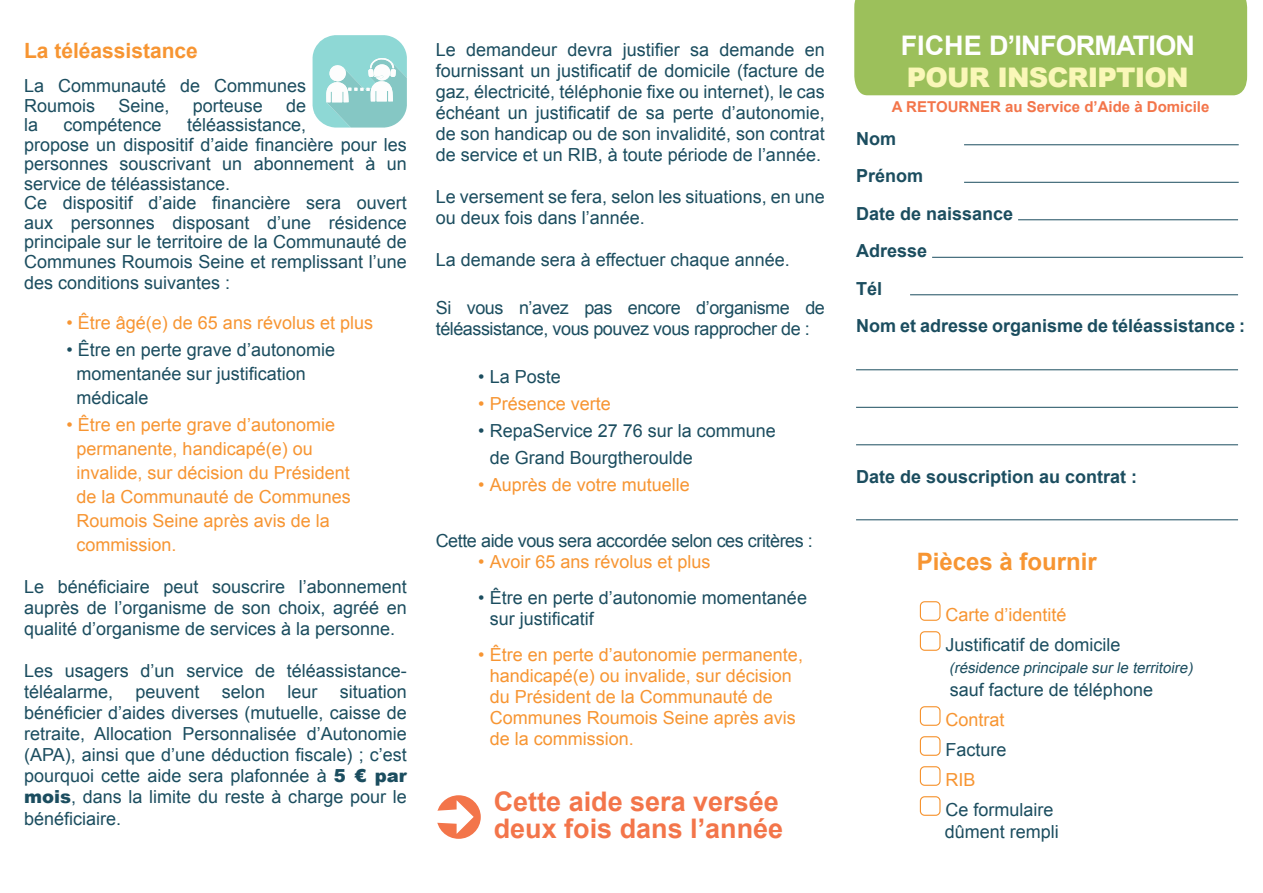
<style>
.page{position:relative;width:1263px;height:893px;background:#fff}
.page>*{position:absolute;margin:0;border:0;box-sizing:border-box;transform-origin:0 0}
.t1{font:700 27px/27px "Arial";color:#f3754a}
.t2{font:700 27px "Arial";letter-spacing:-.03em;color:#fff}
.t3{font:900 27px "Arial";letter-spacing:-.03em;color:#faf7b8}
.t4{font:700 24px "Arial";color:#f79532}
.t5{font:700 21px "Arial";color:#f79532}
.t6{font:18px/21px "Arial";color:#1b4d5f}
.t7{font:18px/24px "Arial";color:#f79532}
.t8{font:18px/21px "Arial";letter-spacing:-.025em;color:#1b4d5f}
.t9{font:700 18px/37.5px "Arial";color:#1b4d5f}
.t10{font:italic 15px "Arial";color:#1b4d5f}
.t11{font:700 15px "Arial";color:#f3754a}
.s1{font-weight:900}
</style>
<div class="page">
<div style="left:854px;top:0;width:394px;height:96px;background:#9cc05b"></div>
<hr style="left:964px;top:145px;width:275px;height:1px;background:#1b4d5f">
<hr style="left:964px;top:182px;width:275px;height:1px;background:#1b4d5f">
<hr style="left:1018px;top:220px;width:220px;height:1px;background:#1b4d5f">
<hr style="left:932px;top:257px;width:311px;height:1px;background:#1b4d5f">
<hr style="left:910px;top:295px;width:328px;height:1px;background:#1b4d5f">
<hr style="left:856px;top:370px;width:382px;height:1px;background:#1b4d5f">
<hr style="left:856px;top:407px;width:382px;height:1px;background:#1b4d5f">
<hr style="left:856px;top:445px;width:382px;height:1px;background:#1b4d5f">
<hr style="left:856px;top:520px;width:382px;height:1px;background:#1b4d5f">
<div style="left:920px;top:601px;width:20px;height:20px;border:1px solid #f6922c;border-radius:4px"></div>
<div style="left:920px;top:631px;width:20px;height:20px;border:1px solid #f6922c;border-radius:4px"></div>
<div style="left:920px;top:706px;width:20px;height:20px;border:1px solid #f6922c;border-radius:4px"></div>
<div style="left:920px;top:736px;width:20px;height:20px;border:1px solid #f6922c;border-radius:4px"></div>
<div style="left:920px;top:766px;width:20px;height:20px;border:1px solid #f6922c;border-radius:4px"></div>
<div style="left:920px;top:796px;width:20px;height:20px;border:1px solid #f6922c;border-radius:4px"></div>
<div style="left:437px;top:795px;width:44px;height:44px;background:#f3754a;border-radius:50%"></div>
<svg style="left:437px;top:800px;width:37px;height:34px"></svg>
<svg style="left:313px;top:35px;width:94px;height:93px"></svg>
<p class="t5" style="left:24px;top:37px;width:175px">La téléassistance</p>
<p class="t6" style="left:24px;top:76px;width:284px;line-height:19.5px">La Communauté de Communes<br>Roumois</p>
<p class="t6" style="left:118px;top:95px;width:53px">Seine,</p>
<p class="t6" style="left:193px;top:95px;width:72px">porteuse</p>
<p class="t6" style="left:286px;top:95px;width:22px">de</p>
<p class="t6" style="left:24px;top:115px;width:384px;line-height:19.6px;text-indent:163px">téléassistance,<br>propose un dispositif d’aide financière pour les personnes souscrivant un abonnement à un service de téléassistance.<br>Ce dispositif d’aide financière sera ouvert aux personnes disposant d’une résidence principale sur le territoire de la Communauté de Communes Roumois Seine et remplissant l’une des conditions suivantes :</p>
<p class="t7" style="left:67px;top:311px;width:308px">• Être âgé(e) de 65 ans révolus et plus</p>
<p class="t6" style="left:77px;top:338px;width:260px;line-height:24px;text-indent:-10px">• Être en perte grave d’autonomie momentanée sur justification médicale</p>
<p class="t7" style="left:77px;top:413px;width:276px;text-indent:-10px">• Être en perte grave d’autonomie permanente, handicapé(e) ou invalide, sur décision du Président de la Communauté de Communes<br>Roumois Seine après avis de la commission.</p>
<p class="t6" style="left:24px;top:577px;width:384px;text-align:justify">Le bénéficiaire peut souscrire l’abonnement auprès de l’organisme de son choix, agréé en qualité d’organisme de services à la personne.</p>
<p class="t6" style="left:24px;top:661px;width:384px;text-align:justify">Les usagers d’un service de téléassistance&shy;téléalarme, peuvent selon leur situation bénéficier d’aides diverses (mutuelle, caisse de retraite, Allocation Personnalisée d’Autonomie (APA), ainsi que d’une déduction fiscale) ; c’est pourquoi cette aide sera plafonnée à <span class="s1">5 € par mois</span>, dans la limite du reste à charge pour le bénéficiaire.</p>
<p class="t6" style="left:24px;top:115px;width:16px">la</p>
<p class="t6" style="left:64px;top:115px;width:100px">compétence</p>
<p class="t6" style="left:436px;top:39px;width:391px;text-align:justify">Le demandeur devra justifier sa demande en fournissant un justificatif de domicile (facture de gaz, électricité, téléphonie fixe ou internet), le cas échéant un justificatif de sa perte d’autonomie, de son handicap ou de son invalidité, son contrat de service et un RIB, à toute période de l’année.</p>
<p class="t6" style="left:436px;top:186px;width:391px">Le versement se fera, selon les situations, en une ou deux fois dans l’année.</p>
<p class="t6" style="left:436px;top:249px;width:355px">La demande sera à effectuer chaque année.</p>
<p class="t8" style="left:436px;top:297px;width:391px">Si vous n’avez pas encore d’organisme de téléassistance, vous pouvez vous rapprocher de :</p>
<p class="t6" style="left:478px;top:366px;width:84px">• La Poste</p>
<p class="t7" style="left:478px;top:392px;width:134px">• Présence verte</p>
<p class="t6" style="left:490px;top:417px;width:288px;line-height:27px;text-indent:-11px">• RepaService 27 76 sur la commune de Grand Bourgtheroulde</p>
<p class="t7" style="left:478px;top:473px;width:213px">• Auprès de votre mutuelle</p>
<p class="t8" style="left:436px;top:530px;width:379px">Cette aide vous sera accordée selon ces critères :</p>
<p class="t7" style="left:478px;top:549px;width:234px">• Avoir 65 ans révolus et plus</p>
<p class="t6" style="left:490px;top:587px;width:319px;text-indent:-11px">• Être en perte d’autonomie momentanée sur justificatif</p>
<p class="t7" style="left:490px;top:644px;width:315px;line-height:21px;text-indent:-11px">• Être en perte d’autonomie permanente, handicapé(e) ou invalide, sur décision du Président de la Communauté de<br>Communes Roumois Seine après avis de la commission.</p>
<h1 class="t1" style="left:494px;top:788px;width:291px">Cette aide sera versée deux fois dans l’année</h1>
<h1 class="t2" style="left:901px;top:28px;width:296px">FICHE D’INFORMATION</h1>
<h1 class="t3" style="left:907px;top:58px;width:283px">POUR INSCRIPTION</h1>
<p class="t11" style="left:892px;top:96px;width:319px">A RETOURNER au Service d’Aide à Domicile</p>
<p class="t9" style="left:856px;top:121px;width:391px">Nom<br>Prénom<br>Date de naissance<br>Adresse<br>Tél<br>Nom et adresse organisme de téléassistance :</p>
<p class="t9" style="left:856px;top:458px;width:283px">Date de souscription au contrat :</p>
<h2 class="t4" style="left:917px;top:546px;width:182px">Pièces à fournir</h2>
<p class="t7" style="left:945px;top:603px;width:123px">Carte d’identité</p>
<p class="t6" style="left:945px;top:634px;width:177px">Justificatif de domicile</p>
<p class="t10" style="left:949px;top:658px;width:248px">(résidence principale surle territoire)</p>
<p class="t6" style="left:950px;top:679px;width:205px">sauf facture de téléphone</p>
<p class="t7" style="left:945px;top:708px;width:61px">Contrat</p>
<p class="t6" style="left:945px;top:739px;width:63px">Facture</p>
<p class="t7" style="left:945px;top:768px;width:32px">RIB</p>
<p class="t6" style="left:945px;top:798px;width:116px;line-height:22.5px">Ce formulaire dûment rempli</p>
</div>
